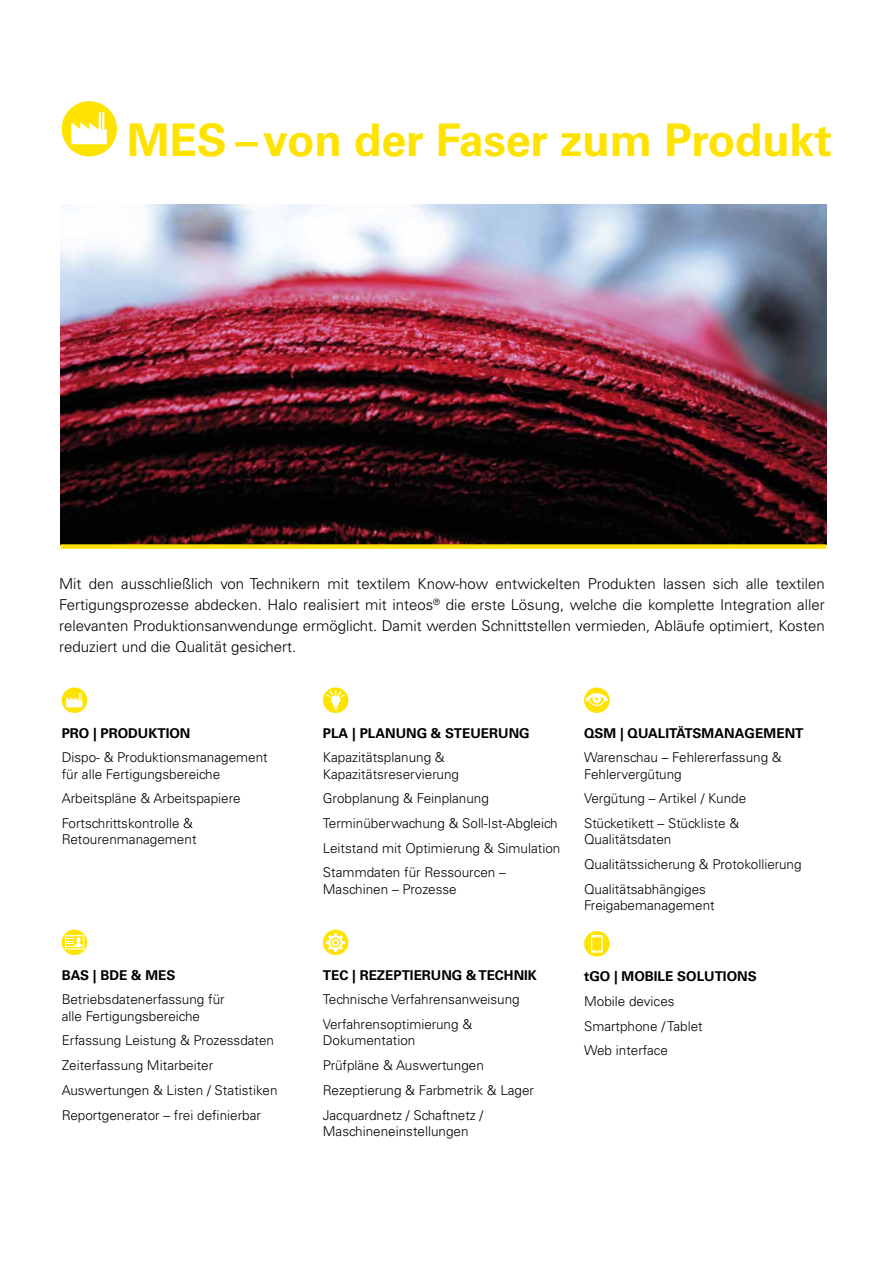
<style>
.page{position:relative;width:889px;height:1263px;background:#fff}
.page>*{position:absolute;margin:0;border:0;box-sizing:border-box;transform-origin:0 0}
.t1{font:700 45px "Univers LT Std";letter-spacing:-.005em;color:#ffe300}
.t2{font:300 15px/21px "Univers LT Std";color:#000;text-align:justify}
.t3{font:300 13.5px/24.8px "Univers LT Std";color:#000}
.t4{font:700 13.5px "Univers LT Std";color:#000}
</style>
<div class="page">
<img style="left:61px;top:204px;width:765px;height:340px">
<div style="left:61px;top:544px;width:765px;height:5px;background:#ffe300"></div>
<div style="left:62px;top:101px;width:55px;height:55px;background:#ffe300;border-radius:50%"></div>
<svg style="left:71px;top:112px;width:36px;height:32px"></svg>
<svg style="left:62px;top:687px;width:25px;height:26px"></svg>
<svg style="left:66px;top:693px;width:16px;height:14px"></svg>
<svg style="left:62px;top:929px;width:25px;height:26px"></svg>
<svg style="left:65px;top:935px;width:19px;height:14px"></svg>
<svg style="left:323px;top:687px;width:25px;height:26px"></svg>
<svg style="left:326px;top:690px;width:19px;height:20px"></svg>
<div style="left:323px;top:929px;width:25px;height:26px;background:#ffe300;border-radius:50%"></div>
<svg style="left:326px;top:933px;width:19px;height:19px"></svg>
<div style="left:584px;top:687px;width:25px;height:26px;background:#ffe300;border-radius:50%"></div>
<svg style="left:585px;top:693px;width:23px;height:13px"></svg>
<div style="left:584px;top:931px;width:25px;height:25px;background:#ffe300;border-radius:50%"></div>
<svg style="left:591px;top:935px;width:11px;height:18px"></svg>
<h1 class="t1" style="left:127px;top:114px;width:706px">MES – von der Faser zum Produkt</h1>
<p class="t2" style="left:59px;top:573px;width:767px">Mit den ausschließlich von Technikern mit textilem Know-how entwickelten Produkten lassen sich alle textilen Fertigungsprozesse abdecken. Halo realisiert mit inteos<sup>®</sup> die erste Lösung, welche die komplette Integration aller relevanten Produktionsanwendunge ermöglicht. Damit werden Schnittstellen vermieden, Abläufe optimiert, Kosten reduziert und die Qualität gesichert.</p>
<p class="t4" style="left:62px;top:725px;width:130px">PRO | PRODUKTION</p>
<p class="t3" style="left:62px;top:749px;width:208px;line-height:16.2px">Dispo- &amp; Produktionsmanagement für alle Fertigungsbereiche</p>
<p class="t3" style="left:62px;top:786px;width:180px">Arbeitspläne &amp; Arbeitspapiere<br>Fortschrittskontrolle &amp;</p>
<p class="t3" style="left:62px;top:827px;width:136px">Retourenmanagement</p>
<p class="t4" style="left:62px;top:967px;width:115px">BAS | BDE &amp; MES</p>
<p class="t3" style="left:62px;top:991px;width:164px;line-height:16.2px">Betriebsdatenerfassung für alle Fertigungsbereiche</p>
<p class="t3" style="left:62px;top:1028px;width:217px">Erfassung Leistung &amp; Prozessdaten Zeiterfassung Mitarbeiter Auswertungen &amp; Listen / Statistiken Reportgenerator – frei definierbar</p>
<p class="t4" style="left:323px;top:725px;width:208px">PLA | PLANUNG &amp; STEUERUNG</p>
<p class="t3" style="left:323px;top:749px;width:138px;line-height:16.2px">Kapazitätsplanung &amp;<br>Kapazitätsreservierung</p>
<p class="t3" style="left:323px;top:786px;width:239px">Grobplanung &amp; Feinplanung Terminüberwachung &amp; Soll-Ist-Abgleich Leitstand mit Optimierung &amp; Simulation Stammdaten für Ressourcen –</p>
<p class="t3" style="left:323px;top:876px;width:135px">Maschinen – Prozesse</p>
<p class="t4" style="left:323px;top:967px;width:216px">TEC | REZEPTIERUNG &amp; TECHNIK</p>
<p class="t3" style="left:323px;top:987px;width:198px">Technische Verfahrensanweisung<br>Verfahrensoptimierung &amp;</p>
<p class="t3" style="left:323px;top:1028px;width:213px">Dokumentation<br>Prüfpläne &amp; Auswertungen<br>Rezeptierung &amp; Farbmetrik &amp; Lager<br>Jacquardnetz / Schaftnetz /</p>
<p class="t3" style="left:323px;top:1118px;width:147px">Maschineneinstellungen</p>
<p class="t4" style="left:584px;top:725px;width:221px">QSM | QUALITÄTSMANAGEMENT</p>
<p class="t3" style="left:584px;top:749px;width:199px;line-height:16.2px">Warenschau – Fehlererfassung &amp;<br>Fehlervergütung</p>
<p class="t3" style="left:584px;top:786px;width:164px">Vergütung – Artikel / Kunde<br>Stücketikett – Stückliste &amp;</p>
<p class="t3" style="left:584px;top:827px;width:219px">Qualitätsdaten<br>Qualitätssicherung &amp; Protokollierung<br>Qualitätsabhängiges</p>
<p class="t3" style="left:584px;top:893px;width:132px">Freigabemanagement</p>
<p class="t4" style="left:584px;top:968px;width:174px">tGO | MOBILE SOLUTIONS</p>
<p class="t3" style="left:584px;top:989px;width:120px">Mobile devices<br>Smartphone / Tablet<br>Web interface</p>
</div>
